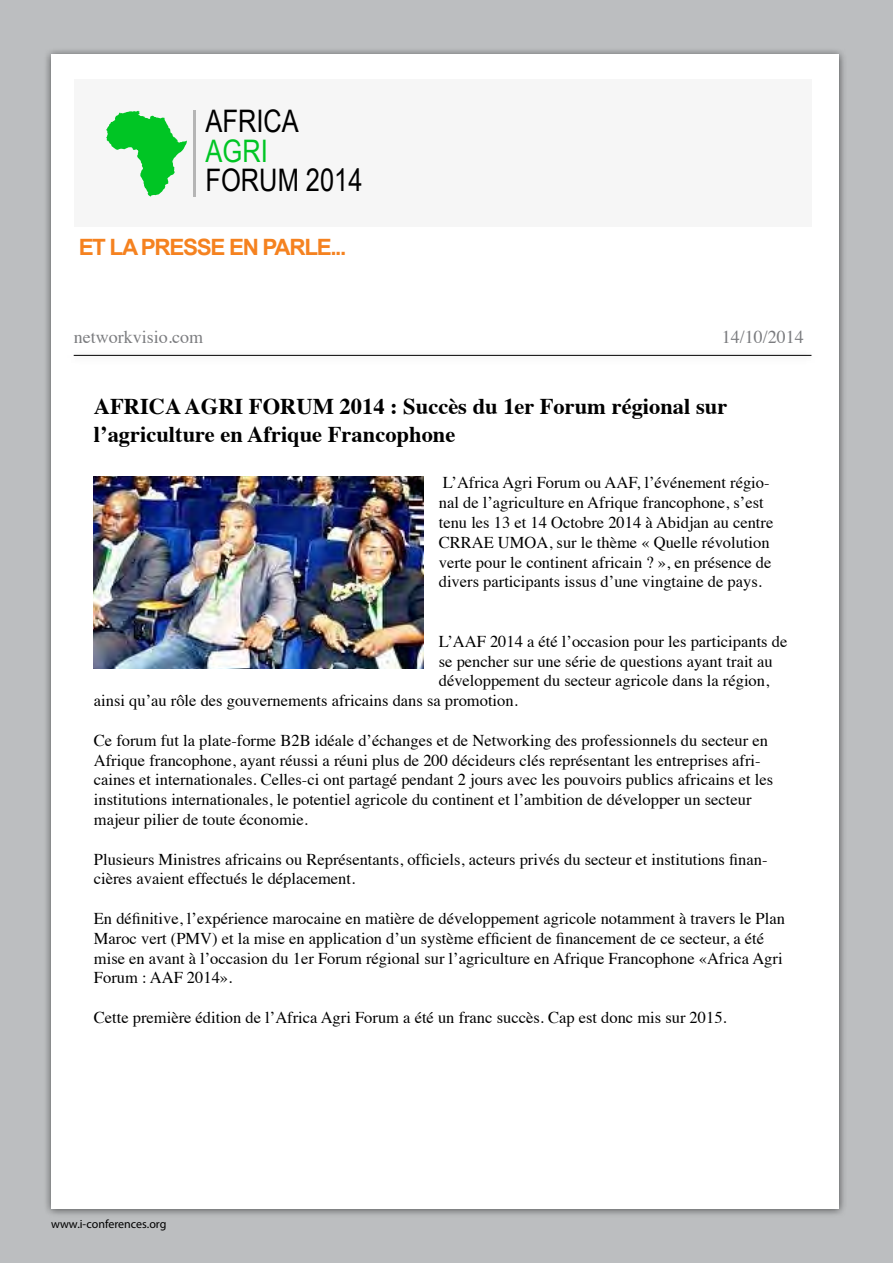
<style>
.page{position:relative;width:893px;height:1263px;background:#bcbec0}
.page>*{position:absolute;margin:0;border:0;box-sizing:border-box;transform-origin:0 0}
.t1{font:31.05px "Arial Narrow";color:#000}
.t2{font:31.05px "Arial Narrow";color:#00c524}
.t3{font:700 22.5px/27px "Times";color:#000}
.t4{font:700 22.5px "Arial";color:#f58220}
.t5{font:18px "Times";color:#7b7c7f}
.t6{font:16.5px/19.8px "Times";color:#000}
.t7{font:12px "Myriad Pro";color:#000}
</style>
<div class="page">
<div style="left:43px;top:47px;width:804px;height:1171px;background:#000;opacity:.6"></div>
<div style="left:51px;top:54px;width:788px;height:1154px;background:#fff"></div>
<div style="left:74px;top:79px;width:737px;height:148px;background:#f6f6f6"></div>
<svg style="left:106px;top:111px;width:81px;height:86px"></svg>
<hr style="left:193px;top:110px;width:3px;height:87px;background:#666">
<div style="left:68px;top:348px;width:750px;height:17px;background:#000;opacity:.6"></div>
<hr style="left:74px;top:355px;width:737px;height:1px;background:#000">
<img style="left:94px;top:476px;width:330px;height:193px">
<h1 class="t1" style="left:206px;top:98px;width:95px">AFRICA</h1>
<h1 class="t2" style="left:206px;top:128px;width:64px">AGRI</h1>
<h1 class="t1" style="left:206px;top:158px;width:158px">FORUM 2014</h1>
<h2 class="t4" style="left:79px;top:232px;width:77px">ETLAPRESSE</h2>
<h2 class="t4" style="left:229px;top:232px;width:48px">EN PARLE</h2>
<h2 class="t4" style="left:330px;top:232px;width:18px">...</h2>
<p class="t5" style="left:74px;top:320px;width:131px">networkvisio.com</p>
<p class="t5" style="left:722px;top:320px;width:84px">14/10/2014</p>
<h2 class="t3" style="left:94px;top:391px;width:635px">AFRICA AGRI FORUM 2014 : Succès du 1er Forum régional sur l’agriculture en Afrique Francophone</h2>
<p class="t6" style="left:439px;top:471px;width:336px">L’Africa Agri Forum ou AAF, l’événement régio&shy;nal de l’agriculture en Afrique francophone, s’est tenu les 13 et 14 Octobre 2014 à Abidjan au centre CRRAE UMOA, sur le thème « Quelle révolution verte pour le continent africain ? », en présence de divers participants issus d’une vingtaine de pays.</p>
<p class="t6" style="left:439px;top:630px;width:350px">L’AAF 2014 a été l’occasion pour les participants de</p>
<p class="t6" style="left:439px;top:650px;width:336px">se pencher sur une série de questions ayant trait au</p>
<p class="t6" style="left:439px;top:669px;width:332px">développement du secteur agricole dans la région,</p>
<p class="t6" style="left:94px;top:689px;width:425px">ainsi qu’au rôle des gouvernements africains dans sa promotion.</p>
<p class="t6" style="left:94px;top:729px;width:681px">Ce forum fut la plate-forme B2B idéale d’échanges et de Networking des professionnels du secteur en Afrique francophone, ayant réussi a réuni plus de 200 décideurs clés représentant les entreprises afri&shy;caines et internationales. Celles-ci ont partagé pendant 2 jours avec les pouvoirs publics africains et les institutions internationales, le potentiel agricole du continent et l’ambition de développer un secteur majeur pilier de toute économie.</p>
<p class="t6" style="left:94px;top:848px;width:675px">Plusieurs Ministres africains ou Représentants, officiels, acteurs privés du secteur et institutions finan&shy;cières avaient effectués le déplacement.</p>
<p class="t6" style="left:94px;top:907px;width:693px">En définitive, l’expérience marocaine en matière de développement agricole notamment à travers le Plan Maroc vert (PMV) et la mise en application d’un système efficient de financement de ce secteur, a été mise en avant à l’occasion du 1er Forum régional sur l’agriculture en Afrique Francophone «Africa Agri Forum : AAF 2014».</p>
<p class="t6" style="left:94px;top:1006px;width:634px">Cette première édition de l’Africa Agri Forum a été un franc succès. Cap est donc mis sur 2015.</p>
<p class="t7" style="left:51px;top:1217px;width:117px">www.i-conferences.org</p>
</div>
